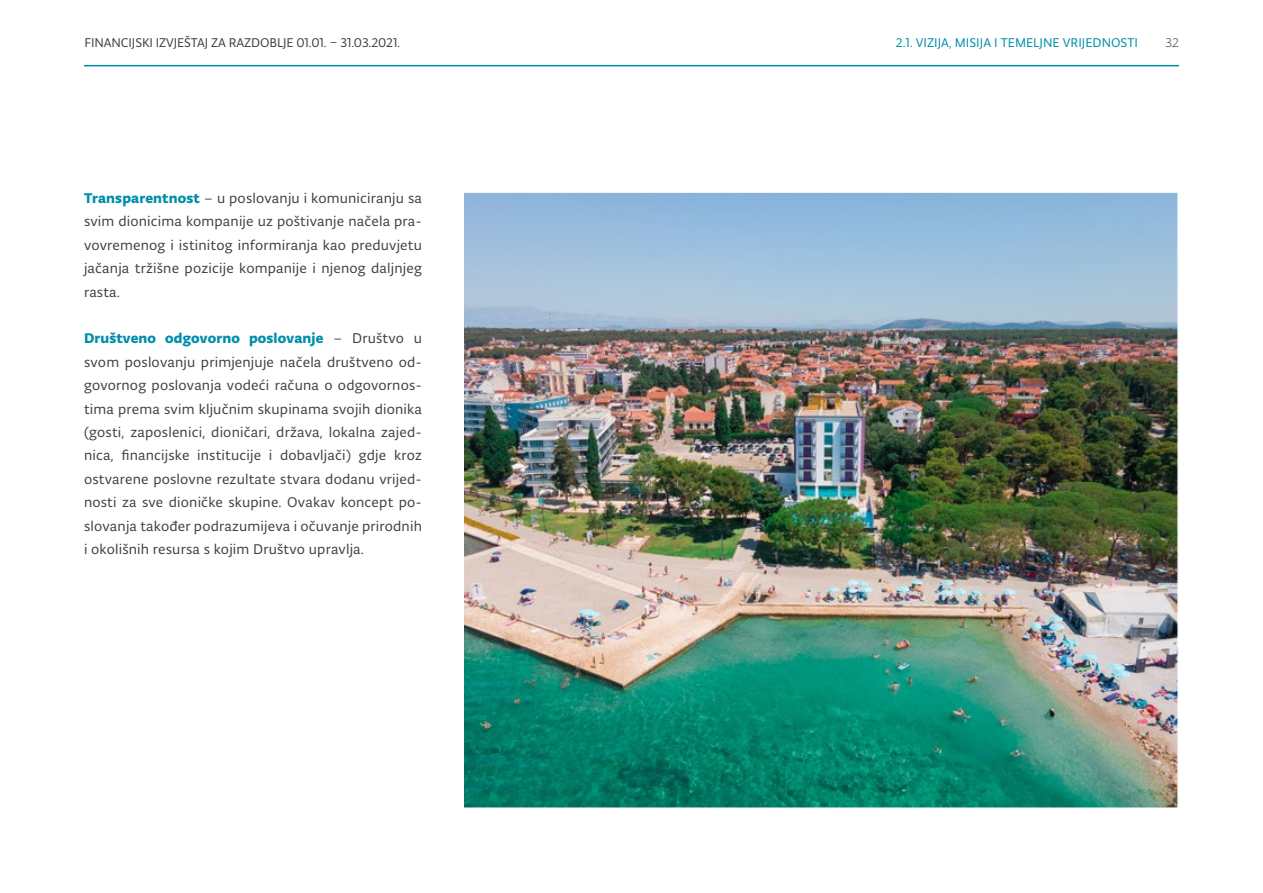
<style>
.page{position:relative;width:1263px;height:893px;background:#fff}
.page>*{position:absolute;margin:0;border:0;box-sizing:border-box;transform-origin:0 0}
.t1{font:15px/23.4px "Typonine Sans Std";letter-spacing:.01em;color:#414042;text-align:justify}
.t2{font:15px "Typonine Sans Std Bld";letter-spacing:.01em;color:#008eaa}
.t3{font:13.5px "Typonine Sans Std";letter-spacing:-.01em;color:#414042}
.t4{font:13.5px "Typonine Sans Std";color:#008eaa}
.t5{font:300 13.5px "Typonine Sans Std";color:#414042}
.s1{font-family:"Typonine Sans Std Bld";color:#008eaa}
.s2{font-family:"Typonine Sans Std";color:#414042}
</style>
<div class="page">
<hr style="left:84px;top:65px;width:1095px;height:1px;background:#0087a3">
<img style="left:465px;top:194px;width:711px;height:612px">
<p class="t3" style="left:84px;top:34px;width:317px">FINANCIJSKI IZVJEŠTAJ ZA RAZDOBLJE 01.01. – 31.03.2021.</p>
<p class="t5" style="left:1165px;top:34px;width:15px">32</p>
<p class="t4" style="left:896px;top:34px;width:243px">2.1. VIZIJA, MISIJA I TEMELJNE VRIJEDNOSTI</p>
<p class="t1" style="left:84px;top:186px;width:339px"><span class="s1">Transparentnost</span> – u poslovanju i komuniciranju sa svim dionicima kompanije uz poštivanje načela pra&shy;vovremenog i istinitog informiranja kao preduvjetu jačanja tržišne pozicije kompanije i njenog daljnjeg rasta.</p>
<p class="t2" style="left:84px;top:329px;width:339px">Društveno odgovorno poslovanje <span class="s2">– Društvo u</span></p>
<p class="t1" style="left:84px;top:350px;width:339px">svom poslovanju primjenjuje načela društveno od&shy;govornog poslovanja vodeći računa o odgovornos&shy;tima prema svim ključnim skupinama svojih dionika (gosti, zaposlenici, dioničari, država, lokalna zajed&shy;nica, financijske institucije i dobavljači) gdje kroz ostvarene poslovne rezultate stvara dodanu vrijed&shy;nosti za sve dioničke skupine. Ovakav koncept po&shy;slovanja također podrazumijeva i očuvanje prirodnih i okolišnih resursa s kojim Društvo upravlja.</p>
</div>
